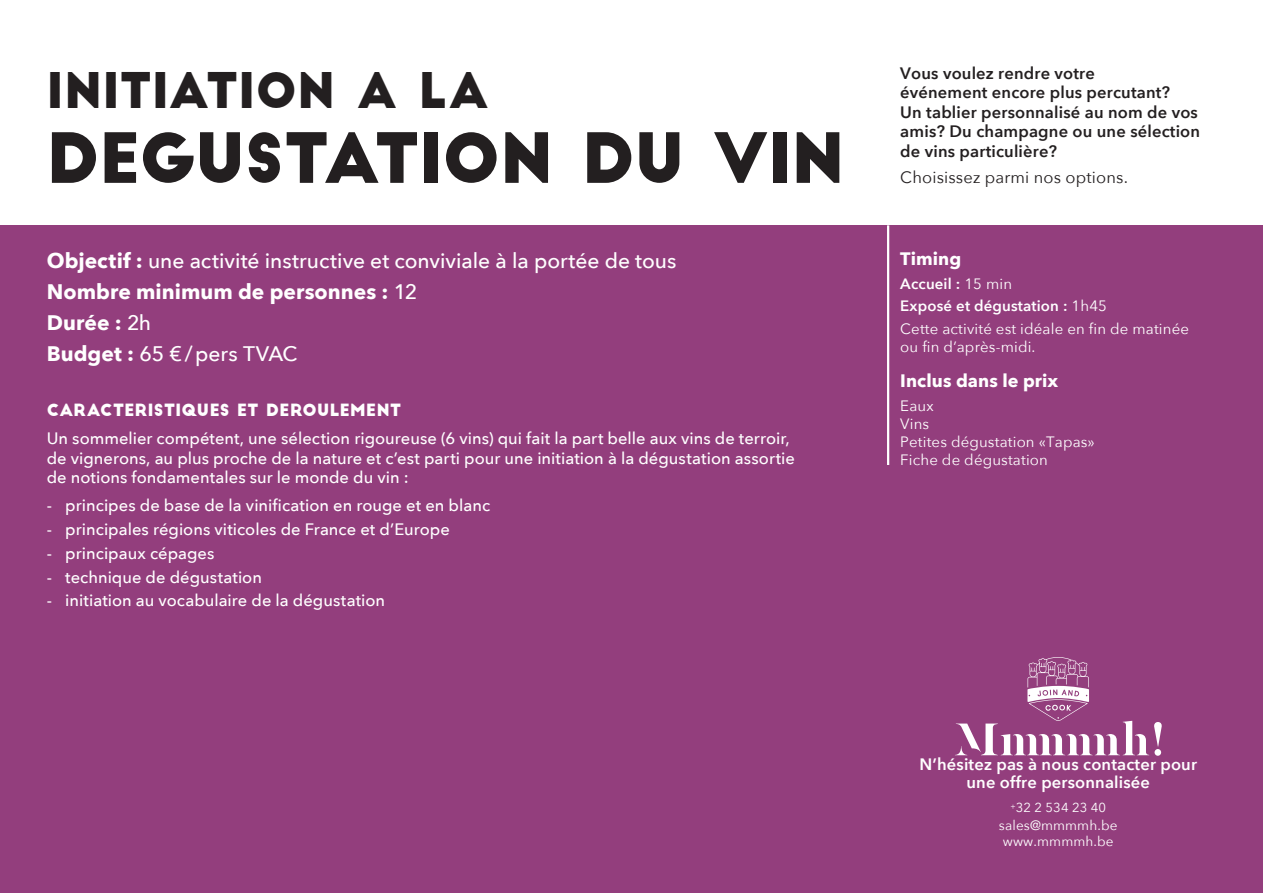
<style>
.page{position:relative;width:1263px;height:893px;background:#fff}
.page>*{position:absolute;margin:0;border:0;box-sizing:border-box;transform-origin:0 0}
.t1{font:67.5px "Big John";letter-spacing:-.01em;color:#231f20}
.t2{font:48px "Big John";letter-spacing:.005em;color:#231f20}
.t3{font:500 21px "Avenir Next";letter-spacing:-.005em;color:#fff}
.t4{font:700 21px "Avenir Next";color:#fff}
.t5{font:700 18px "Avenir Next";letter-spacing:.005em;color:#fff}
.t6{font:500 16.5px/19.5px "Avenir Next";color:#fff}
.t7{font:600 16.5px/19.5px "Avenir Next";letter-spacing:.01em;color:#231f20}
.t8{font:600 16.5px/18px "Avenir Next";letter-spacing:.01em;color:#fff;text-align:center}
.t9{font:16.5px "Big John";letter-spacing:.015em;color:#fff}
.t10{font:16.5px "Avenir Next";letter-spacing:.01em;color:#231f20}
.t11{font:15px/18px "Avenir Next";letter-spacing:.01em;color:#fff}
.t12{font:600 15px "Avenir Next";letter-spacing:.01em;color:#fff}
.t13{font:13.5px/16.5px "Avenir Next";letter-spacing:.01em;color:#fff}
.t14{font:13.05px "Avenir Next";letter-spacing:.01em;color:#fff}
.s1{font-weight:700}
.s2{font-weight:500}
.s3{font-weight:400}
</style>
<div class="page">
<div style="left:0;top:225px;width:1263px;height:668px;background:#933e7d"></div>
<hr style="left:887px;top:225px;width:2px;height:240px;background:#fff">
<svg style="left:955px;top:657px;width:207px;height:99px"></svg>
<p class="t2" style="left:47px;top:69px;width:443px">INITIATION A LA</p>
<p class="t1" style="left:47px;top:128px;width:799px">DEGUSTATION DU VIN</p>
<p class="t3" style="left:47px;top:242px;width:631px"><span class="s1">Objectif :</span> une activité instructive et conviviale à la portée de tous</p>
<p class="t4" style="left:47px;top:273px;width:372px">Nombre minimum de personnes : <span class="s2">12</span></p>
<p class="t4" style="left:47px;top:304px;width:106px">Durée : <span class="s2">2h</span></p>
<p class="t3" style="left:47px;top:335px;width:252px"><span class="s1">Budget :</span> 65 €/pers TVAC</p>
<p class="t9" style="left:47px;top:403px;width:356px">CARACTERISTIQUES ET DEROULEMENT</p>
<p class="t6" style="left:47px;top:428px;width:750px">Un sommelier compétent, une sélection rigoureuse (6 vins) qui fait la part belle aux vins de terroir, de vignerons, au plus proche de la nature et c’est parti pour une initiation à la dégustation assortie de notions fondamentales sur le monde du vin :</p>
<p class="t6" style="left:47px;top:495px;width:445px">- principes de base de la vinification en rouge et en blanc</p>
<p class="t6" style="left:47px;top:519px;width:405px">- principales régions viticoles de France et d’Europe</p>
<p class="t6" style="left:47px;top:543px;width:169px">- principaux cépages</p>
<p class="t6" style="left:47px;top:566px;width:217px">- technique de dégustation</p>
<p class="t6" style="left:47px;top:590px;width:340px">- initiation au vocabulaire de la dégustation</p>
<p class="t7" style="left:900px;top:63px;width:301px">Vous voulez rendre votre<br>événement encore plus percutant?<br>Un tablier personnalisé au nom de vos amis? Du champagne ou une sélection de vins particulière?</p>
<p class="t10" style="left:900px;top:163px;width:229px">Choisissez parmi nos options.</p>
<p class="t5" style="left:900px;top:243px;width:62px">Timing</p>
<p class="t12" style="left:900px;top:271px;width:113px">Accueil : <span class="s3">15 min</span></p>
<p class="t12" style="left:900px;top:293px;width:208px">Exposé et dégustation : <span class="s3">1h45</span></p>
<p class="t11" style="left:900px;top:319px;width:290px">Cette activité est idéale en fin de matinée ou fin d’après-midi.</p>
<p class="t5" style="left:900px;top:365px;width:159px">Inclus dans le prix</p>
<p class="t11" style="left:900px;top:396px;width:35px">Eaux</p>
<p class="t11" style="left:900px;top:414px;width:30px">Vins</p>
<p class="t11" style="left:900px;top:432px;width:196px">Petites dégustation «Tapas»</p>
<p class="t11" style="left:900px;top:450px;width:149px">Fiche de dégustation</p>
<p class="t8" style="left:919px;top:755px;width:279px">N’hésitez pas à nous contacter pour une offre personnalisée</p>
<p class="t14" style="left:1010px;top:796px;width:97px"><sup>+</sup>32 2 534 23 40</p>
<p class="t13" style="left:999px;top:816px;width:120px">sales@mmmmh.be www.mmmmh.be</p>
</div>
